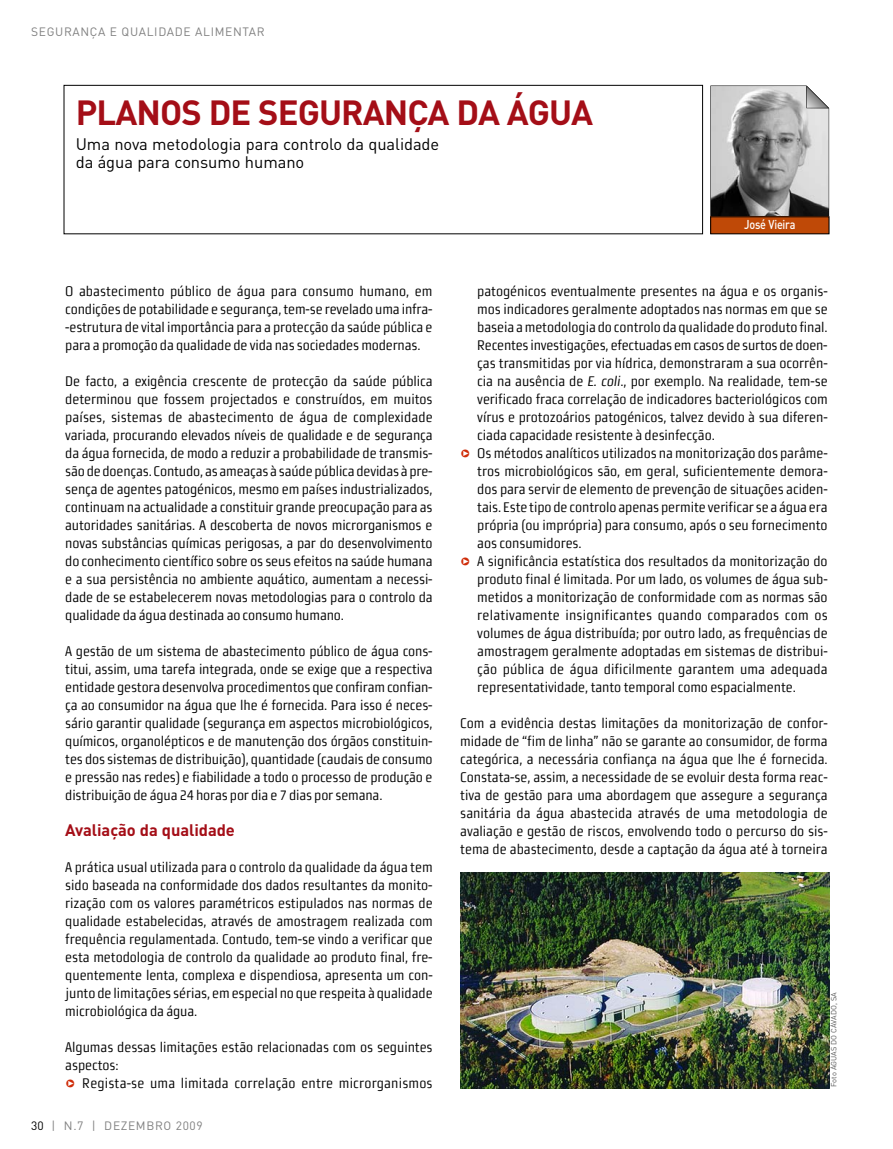
<style>
.page{position:relative;width:893px;height:1149px;background:#fff}
.page>*{position:absolute;margin:0;border:0;box-sizing:border-box;transform-origin:0 0}
.t1{font:700 34.5px "DIN";letter-spacing:-.025em;color:#a40e17}
.t2{font:16.5px/18px "DIN";letter-spacing:-.005em;color:#000}
.t3{font:700 16.5px "DIN";letter-spacing:-.005em;color:#a40e17}
.t4{font:13.95px/18px "Morgan Sn Cn Lining";letter-spacing:-.005em;color:#000;text-align:justify}
.t5{font:500 12.75px "DIN";letter-spacing:-.02em;color:#fff;scale:.85 1}
.t6{font:12px "DIN";letter-spacing:.05em;color:#808080}
.t7{font:7.5px "DIN";color:#575757}
.s1{color:#cf2d0a}
.s2{color:#000}
.s3{font-style:italic}
</style>
<div class="page">
<div style="left:64px;top:85px;width:639px;height:149px;border:1px solid #000"></div>
<svg style="left:710px;top:85px;width:119px;height:149px"></svg>
<img style="left:460px;top:872px;width:369px;height:215px">
<p class="t6" style="left:31px;top:28px;width:235px">SEGURANÇA E QUALIDADE ALIMENTAR</p>
<h1 class="t1" style="left:76px;top:100px;width:519px">PLANOS DE SEGURANÇA DA ÁGUA</h1>
<p class="t2" style="left:76px;top:137px;width:365px">Uma nova metodologia para controlo da qualidade da água para consumo humano</p>
<p class="t5" style="left:744px;top:220px;width:62px">José Vieira</p>
<p class="t4" style="left:65px;top:282px;width:369px">O abastecimento público de água para consumo humano, em condições de potabilidade e segurança, tem-se revelado uma infra--estrutura de vital importância para a protecção da saúde pública e para a promoção da qualidade de vida nas sociedades modernas.</p>
<p class="t4" style="left:65px;top:372px;width:369px">De facto, a exigência crescente de protecção da saúde pública determinou que fossem projectados e construídos, em muitos países, sistemas de abastecimento de água de complexidade variada, procurando elevados níveis de qualidade e de segurança da água fornecida, de modo a reduzir a probabilidade de transmis&shy;são de doenças. Contudo, as ameaças à saúde pública devidas à pre&shy;sença de agentes patogénicos, mesmo em países industrializados, continuam na actualidade a constituir grande preocupação para as autoridades sanitárias. A descoberta de novos microrganismos e novas substâncias químicas perigosas, a par do desenvolvimento do conhecimento científico sobre os seus efeitos na saúde humana e a sua persistência no ambiente aquático, aumentam a necessi&shy;dade de se estabelecerem novas metodologias para o controlo da qualidade da água destinada ao consumo humano.</p>
<p class="t4" style="left:65px;top:642px;width:369px">A gestão de um sistema de abastecimento público de água cons&shy;titui, assim, uma tarefa integrada, onde se exige que a respectiva entidade gestora desenvolva procedimentos que confiram confian&shy;ça ao consumidor na água que lhe é fornecida. Para isso é neces&shy;sário garantir qualidade (segurança em aspectos microbiológicos, químicos, organolépticos e de manutenção dos órgãos constituin&shy;tes dos sistemas de distribuição), quantidade (caudais de consumo e pressão nas redes) e fiabilidade a todo o processo de produção e distribuição de água 24 horas por dia e 7 dias por semana.</p>
<p class="t3" style="left:65px;top:824px;width:171px">Avaliação da qualidade</p>
<p class="t4" style="left:65px;top:858px;width:369px">A prática usual utilizada para o controlo da qualidade da água tem sido baseada na conformidade dos dados resultantes da monito&shy;rização com os valores paramétricos estipulados nas normas de qualidade estabelecidas, através de amostragem realizada com frequência regulamentada. Contudo, tem-se vindo a verificar que esta metodologia de controlo da qualidade ao produto final, fre&shy;quentemente lenta, complexa e dispendiosa, apresenta um con&shy;junto de limitações sérias, em especial no que respeita à qualidade microbiológica da água.</p>
<p class="t4" style="left:65px;top:1038px;width:369px">Algumas dessas limitações estão relacionadas com os seguintes aspectos:</p>
<p class="t4" style="left:65px;top:1074px;width:369px"><span class="s1">❑</span> Regista-se uma limitada correlação entre microrganismos</p>
<p class="t6" style="left:31px;top:1121px;width:173px"><span class="s2">30</span> | N.7 | DEZEMBRO 2009</p>
<p class="t4" style="left:477px;top:282px;width:352px">patogénicos eventualmente presentes na água e os organis&shy;mos indicadores geralmente adoptados nas normas em que se baseia a metodologia do controlo da qualidade do produto final.<br>Recentes investigações, efectuadas em casos de surtos de doen&shy;ças transmitidas por via hídrica, demonstraram a sua ocorrên&shy;cia na ausência de <span class="s3">E. coli</span>., por exemplo. Na realidade, tem-se verificado fraca correlação de indicadores bacteriológicos com vírus e protozoários patogénicos, talvez devido à sua diferen&shy;ciada capacidade resistente à desinfecção.</p>
<p class="t4" style="left:477px;top:444px;width:352px;text-indent:-17px"><span class="s1">❑</span> Os métodos analíticos utilizados na monitorização dos parâme&shy;tros microbiológicos são, em geral, suficientemente demora&shy;dos para servir de elemento de prevenção de situações aciden&shy;tais. Este tipo de controlo apenas permite verificar se a água era própria (ou imprópria) para consumo, após o seu fornecimento aos consumidores.</p>
<p class="t4" style="left:477px;top:552px;width:352px;text-indent:-17px"><span class="s1">❑</span> A significância estatística dos resultados da monitorização do produto final é limitada. Por um lado, os volumes de água sub&shy;metidos a monitorização de conformidade com as normas são relativamente insignificantes quando comparados com os volumes de água distribuída; por outro lado, as frequências de amostragem geralmente adoptadas em sistemas de distribui&shy;ção pública de água dificilmente garantem uma adequada representatividade, tanto temporal como espacialmente.</p>
<p class="t4" style="left:460px;top:714px;width:369px">Com a evidência destas limitações da monitorização de confor&shy;midade de “fim de linha” não se garante ao consumidor, de forma categórica, a necessária confiança na água que lhe é fornecida.<br>Constata-se, assim, a necessidade de se evoluir desta forma reac&shy;tiva de gestão para uma abordagem que assegure a segurança sanitária da água abastecida através de uma metodologia de avaliação e gestão de riscos, envolvendo todo o percurso do sis&shy;tema de abastecimento, desde a captação da água até à torneira</p>
<p class="t7" style="left:831px;top:1086px;width:96px;rotate:-90deg">Foto ÁGUAS DO CÁVADO, SA</p>
</div>
